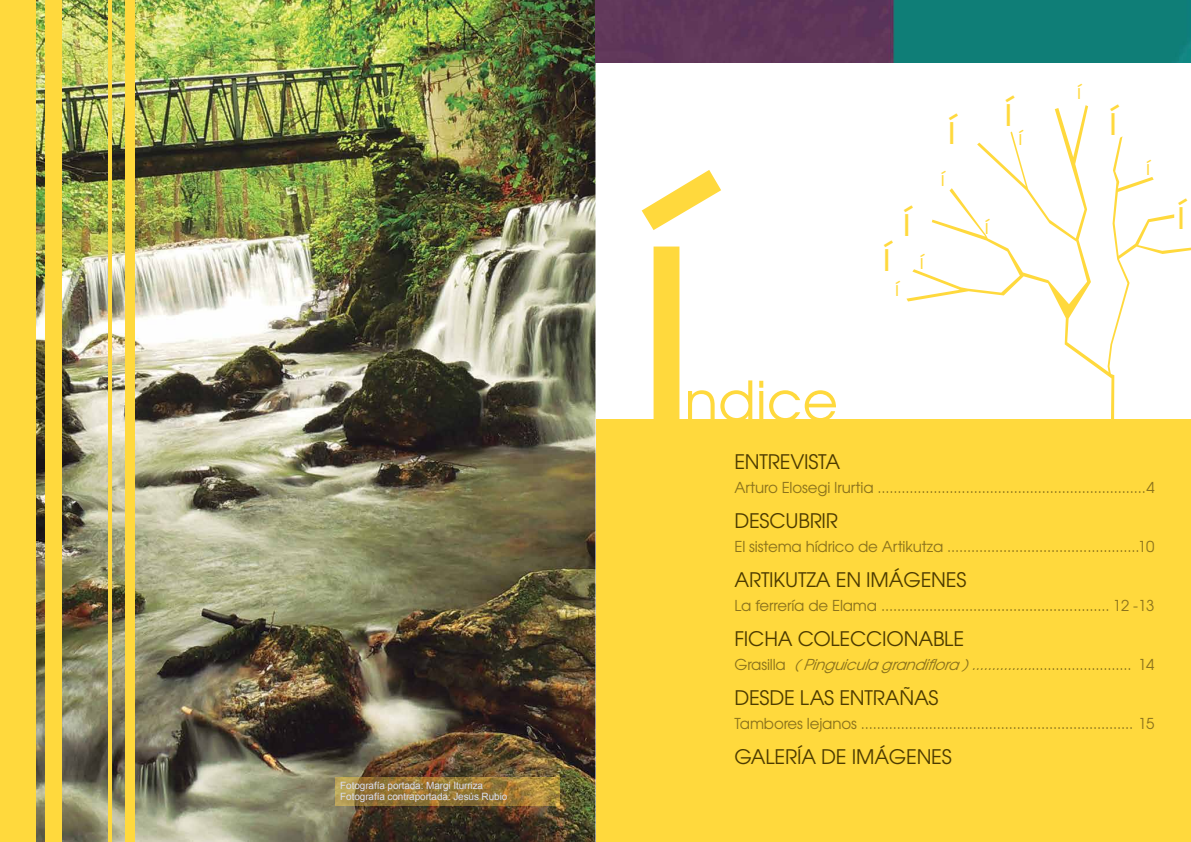
<style>
.page{position:relative;width:1191px;height:842px;background:#fff}
.page>*{position:absolute;margin:0;border:0;box-sizing:border-box;transform-origin:0 0}
.t1{font:350px "Te X Gyre Adventor";color:#ffd93d}
.t2{font:55px "Te X Gyre Adventor";color:#ffd93d}
.t3{font:40px "Te X Gyre Adventor";color:#ffd93d}
.t4{font:20px "Te X Gyre Adventor";letter-spacing:-.01em;color:#4d3b00}
.t5{font:20px "Te X Gyre Adventor";color:#ffd93d}
.t6{font:15px "Te X Gyre Adventor";letter-spacing:-.01em;color:#8c731c}
.t7{font:italic 15px "Te X Gyre Adventor";color:#8c731c}
.t8{font:10px/11px "Arial";letter-spacing:-.01em;color:#daddef}
.s1{font-size:20px}
.s2{font-style:normal}
</style>
<div class="page">
<div style="left:596px;top:419px;width:595px;height:423px;background:#ffd93d"></div>
<img style="left:36px;top:0;width:559px;height:842px">
<div style="left:46px;top:0;width:16px;height:842px;background:#ffd93d"></div>
<div style="left:0;top:0;width:36px;height:842px;background:#ffd93d"></div>
<hr style="left:108px;top:0;width:4px;height:842px;background:#ffd93d">
<div style="left:125px;top:0;width:9px;height:842px;background:#ffd93d"></div>
<svg style="left:906px;top:105px;width:208px;height:314px"></svg>
<svg style="left:1107px;top:136px;width:84px;height:238px"></svg>
<img style="left:336px;top:778px;width:223px;height:28px">
<img style="left:595px;top:0;width:596px;height:62px">
<p class="t8" style="left:340px;top:780px;width:169px">Fotografía portada: Margi Iturriza<br>Fotografía contraportada: Jesús Rubio</p>
<h3 class="t3" style="left:947px;top:97px;width:9px">í</h3>
<h3 class="t5" style="left:1077px;top:76px;width:5px">í</h3>
<h3 class="t3" style="left:1004px;top:79px;width:9px">í</h3>
<h3 class="t3" style="left:1109px;top:89px;width:9px">í</h3>
<h3 class="t5" style="left:1018px;top:122px;width:5px">í</h3>
<h3 class="t5" style="left:1146px;top:151px;width:5px">í</h3>
<h1 class="t1" style="left:631px;top:33px;width:71px">í</h1>
<h3 class="t5" style="left:940px;top:163px;width:5px">í</h3>
<h3 class="t3" style="left:902px;top:189px;width:9px">í</h3>
<h3 class="t5" style="left:985px;top:210px;width:5px">í</h3>
<h3 class="t3" style="left:883px;top:225px;width:43px">í <span class="s1">í</span></h3>
<h3 class="t5" style="left:895px;top:273px;width:5px">í</h3>
<h2 class="t2" style="left:684px;top:357px;width:155px">ndice</h2>
<h3 class="t4" style="left:734px;top:446px;width:107px">ENTREVISTA</h3>
<p class="t6" style="left:734px;top:476px;width:422px">Arturo Elosegi Irurtia ................................................................... 4</p>
<h3 class="t4" style="left:734px;top:505px;width:105px">DESCUBRIR</h3>
<p class="t6" style="left:734px;top:535px;width:421px">El sistema hídrico de Artikutza ................................................10</p>
<h3 class="t4" style="left:734px;top:564px;width:233px">ARTIKUTZA EN IMÁGENES</h3>
<p class="t6" style="left:734px;top:594px;width:422px">La ferrería de Elama ......................................................... 12 -13</p>
<h3 class="t4" style="left:734px;top:623px;width:231px">FICHA COLECCIONABLE</h3>
<p class="t7" style="left:734px;top:653px;width:422px"><span class="s2">Grasilla</span> (Pinguiculagrandiflora)...............<span class="s2">. . . . . . . . . . . . . . . . . . . . . . . . . 1 4</span></p>
<h3 class="t4" style="left:734px;top:682px;width:206px">DESDE LAS ENTRAÑAS</h3>
<p class="t6" style="left:734px;top:712px;width:422px">Tambores lejanos .................................................................... 15</p>
<h3 class="t4" style="left:734px;top:741px;width:219px">GALERÍA DE IMÁGENES</h3>
<h3 class="t3" style="left:1177px;top:182px;width:9px">í</h3>
</div>
